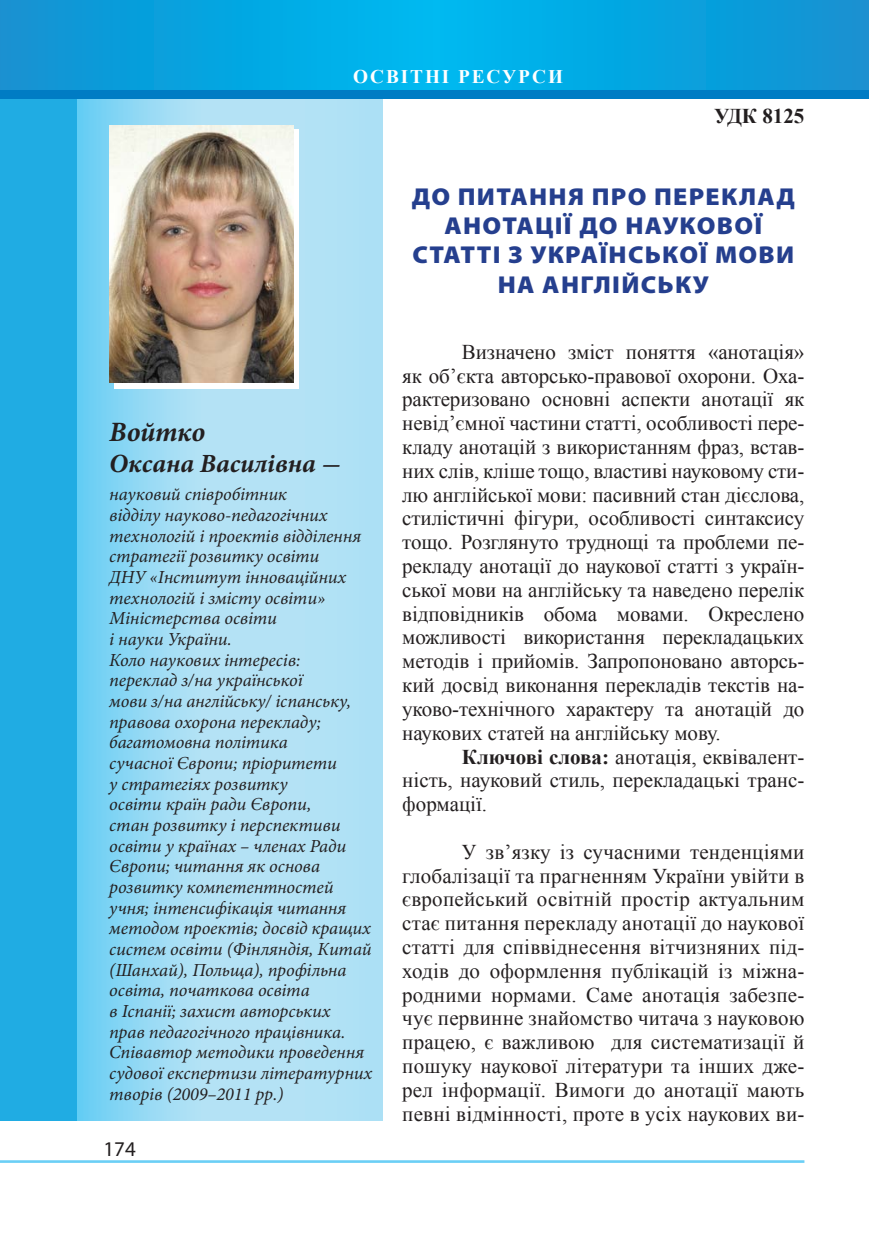
<style>
.page{position:relative;width:869px;height:1241px;background:#fff}
.page>*{position:absolute;margin:0;border:0;box-sizing:border-box;transform-origin:0 0}
.t1{font:italic 700 28px "Minion Pro";letter-spacing:-.01em;color:#231f20}
.t2{font:italic 700 26.25px "Minion Pro";color:#231f20}
.t3{font:900 24.5px/29.4px "Myriad Pro";letter-spacing:.05em;color:#253f8e;text-align:center;scale:1.05 1}
.Обычный_wrd_1{font:21px/23.8px "Times New Roman";letter-spacing:-.005em;color:#231f20;text-align:justify}
.Основной_текст_2{font:21px/23.8px "Times New Roman";color:#231f20;text-align:justify}
.t4{font:700 21px "Times New Roman";color:#231f20}
.t5{font:21px "Myriad Pro";color:#231f20}
.t6{font:700 19.25px "Times New Roman";letter-spacing:.1em;color:#fff}
.t7{font:italic 18.38px/20.7px "Minion Pro";letter-spacing:-.005em;color:#231f20}
.s1{font-weight:700}
</style>
<div class="page">
<hr style="left:0;top:1159px;width:804px;height:3px;background:#6bcff6">
<svg style="left:0;top:98px;width:382px;height:1021px;background:#84d1f0"></svg>
<svg style="left:115px;top:129px;width:184px;height:259px"></svg>
<img style="left:109px;top:125px;width:184px;height:257px">
<svg style="left:0;top:0;width:868px;height:90px;background:#06a4e0"></svg>
<div style="left:0;top:90px;width:868px;height:8px;background:#007cc4"></div>
<p class="t6" style="left:353px;top:64px;width:211px">ОСВІТНІ РЕСУРСИ</p>
<p class="t4" style="left:713px;top:102px;width:92px">УДК 8125</p>
<p class="t1" style="left:109px;top:411px;width:98px">Войтко</p>
<p class="t2" style="left:109px;top:445px;width:233px">Оксана Василівна -</p>
<p class="t7" style="left:109px;top:484px;width:253px">науковий співробітник<br>відділу науково-педагогічних технологій і проектів відділення стратегії розвитку освіти<br>ДНУ «Інститут інноваційних технологій і змісту освіти»<br>Міністерства освіти</p>
<p class="t7" style="left:109px;top:628px;width:124px">і науки України.</p>
<p class="t7" style="left:109px;top:649px;width:264px">Коло наукових інтересів: переклад з/на української<br>мови з/на англійську/ іспанську, правова охорона перекладу; багатомовна політика<br>сучасної Європи; пріоритети<br>у стратегіях розвитку<br>освіти країн ради Європи,<br>стан розвитку і перспективи освіти у країнах – членах Ради<br>Європи; читання як основа розвитку компетентностей учня; інтенсифікація читання методом проектів; досвід кращих систем освіти (Фінляндія, Китай (Шанхай), Польща), профільна освіта, початкова освіта</p>
<p class="t7" style="left:109px;top:1000px;width:264px">в Іспанії; захист авторських<br>прав педагогічного працівника.<br>Співавтор методики проведення судової експертизи літературних творів (2009–2011 рр.)</p>
<p class="t5" style="left:103px;top:1135px;width:34px">174</p>
<p class="t3" style="left:411px;top:180px;width:366px">ДО ПИТАННЯ ПРО ПЕРЕКЛАД<br>АНОТАЦІЇ ДО НАУКОВОЇ<br>СТАТТІ З УКРАЇНСЬКОЇ МОВИ<br>НА АНГЛІЙСЬКУ</p>
<p class="Обычный_wrd_1" style="left:402px;top:339px;width:403px;text-indent:60px">Визначено зміст поняття «анотація» як об’єкта авторсько-правової охорони. Оха&shy;рактеризовано основні аспекти анотації як невід’ємної частини статті, особливості пере&shy;кладу анотацій з використанням фраз, встав&shy;них слів, кліше тощо, властиві науковому сти&shy;лю англійської мови: пасивний стан дієслова, стилістичні фігури, особливості синтаксису тощо. Розглянуто труднощі та проблеми пе&shy;рекладу анотації до наукової статті з україн&shy;ської мови на англійську та наведено перелік відповідників обома мовами. Окреслено можливості використання перекладацьких методів і прийомів. Запропоновано авторсь&shy;кий досвід виконання перекладів текстів на&shy;уково-технічного характеру та анотацій до наукових статей на англійську мову.</p>
<p class="Основной_текст_2" style="left:402px;top:744px;width:403px;text-indent:60px"><span class="s1">Ключові слова:</span> анотація, еквівалент&shy;ність, науковий стиль, перекладацькі транс&shy;формації.</p>
<p class="Основной_текст_2" style="left:402px;top:839px;width:403px;text-indent:60px">У зв’язку із сучасними тенденціями глобалізації та прагненням України увійти в європейський освітній простір актуальним стає питання перекладу анотації до наукової статті для співвіднесення вітчизняних під&shy;ходів до оформлення публікацій із міжна&shy;родними нормами. Саме анотація забезпе&shy;чує первинне знайомство читача з науковою працею, є важливою для систематизації й пошуку наукової літератури та інших дже&shy;рел інформації. Вимоги до анотації мають певні відмінності, проте в усіх наукових ви-</p>
</div>
